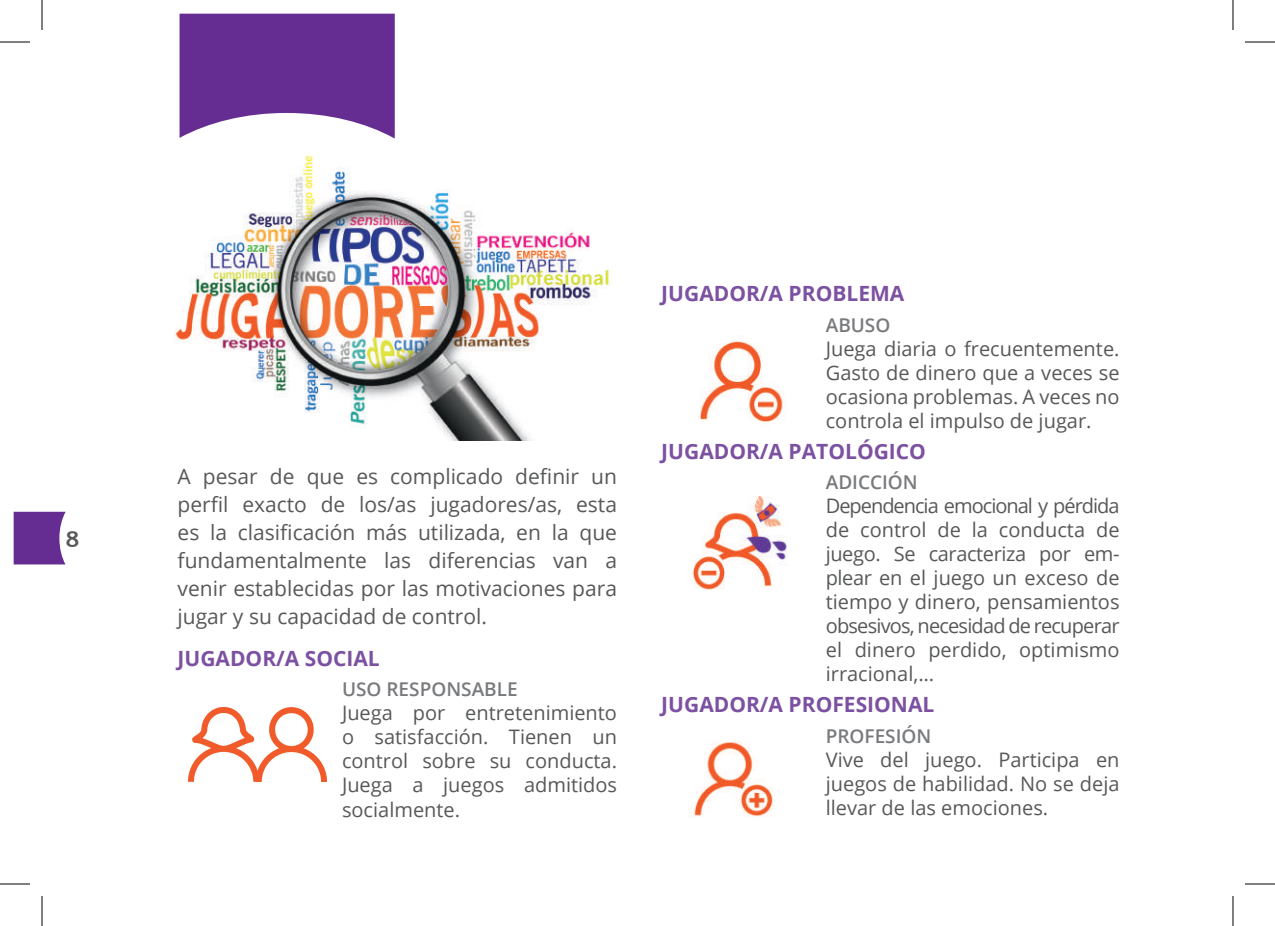
<style>
.page{position:relative;width:1275px;height:926px;background:#fff}
.page>*{position:absolute;margin:0;border:0;box-sizing:border-box;transform-origin:0 0}
.t1{font:22px "Trade Gothic Bold Two";color:#57585a}
.t2{font:21px/28px "Open Sans";color:#57585a;text-align:justify}
.t3{font:700 21px "Open Sans";color:#7c51a1}
.t4{font:20px/24px "Open Sans";color:#57585a;text-align:justify}
.t5{font:600 19px "Open Sans";color:#787a7d}
</style>
<div class="page">
<svg style="left:179px;top:14px;width:216px;height:124px;background:#7c4ca1"></svg>
<svg style="left:14px;top:512px;width:52px;height:52px;background:#723f9a"></svg>
<img style="left:174px;top:152px;width:438px;height:288px">
<img style="left:188px;top:708px;width:138px;height:74px">
<img style="left:699px;top:336px;width:86px;height:87px">
<img style="left:692px;top:497px;width:95px;height:93px">
<img style="left:689px;top:741px;width:85px;height:76px">
<hr style="left:0;top:42px;width:30px;height:1px;background:#000">
<hr style="left:1245px;top:42px;width:30px;height:1px;background:#000">
<hr style="left:0;top:884px;width:30px;height:1px;background:#000">
<hr style="left:1245px;top:884px;width:30px;height:1px;background:#000">
<hr style="left:42px;top:0;width:1px;height:30px;background:#000">
<hr style="left:42px;top:896px;width:1px;height:30px;background:#000">
<hr style="left:1232px;top:0;width:1px;height:30px;background:#000">
<hr style="left:1232px;top:896px;width:1px;height:30px;background:#000">
<p class="t1" style="left:66px;top:525px;width:15px">8</p>
<p class="t2" style="left:177px;top:461px;width:441px">A pesar de que es complicado definir un perfil exacto de los/as jugadores/as, esta es la clasificación más utilizada, en la que fundamentalmente las diferencias van a venir establecidas por las motivaciones para jugar y su capacidad de control.</p>
<p class="t3" style="left:177px;top:643px;width:204px">JUGADOR/A SOCIAL</p>
<p class="t5" style="left:342px;top:676px;width:177px">USO RESPONSABLE</p>
<p class="t4" style="left:342px;top:700px;width:276px">Juega por entretenimiento o satisfacción. Tienen un control sobre su conducta.<br>Juega a juegos admitidos socialmente.</p>
<p class="t3" style="left:661px;top:279px;width:245px">JUGADOR/A PROBLEMA</p>
<p class="t5" style="left:825px;top:312px;width:66px">ABUSO</p>
<p class="t4" style="left:825px;top:336px;width:295px">Juega diaria o frecuentemente.<br>Gasto de dinero que a veces se ocasiona problemas. A veces no controla el impulso de jugar.</p>
<p class="t3" style="left:661px;top:436px;width:266px">JUGADOR/A PATOLÓGICO</p>
<p class="t5" style="left:825px;top:469px;width:94px">ADICCIÓN</p>
<p class="t4" style="left:825px;top:494px;width:295px">Dependencia emocional y pérdida de control de la conducta de juego. Se caracteriza por em&shy;plear en el juego un exceso de tiempo y dinero, pensamientos obsesivos, necesidad de recuperar el dinero perdido, optimismo irracional,…</p>
<p class="t3" style="left:661px;top:690px;width:274px">JUGADOR/A PROFESIONAL</p>
<p class="t5" style="left:825px;top:723px;width:107px">PROFESIÓN</p>
<p class="t4" style="left:825px;top:747px;width:295px">Vive del juego. Participa en juegos de habilidad. No se deja llevar de las emociones.</p>
</div>
